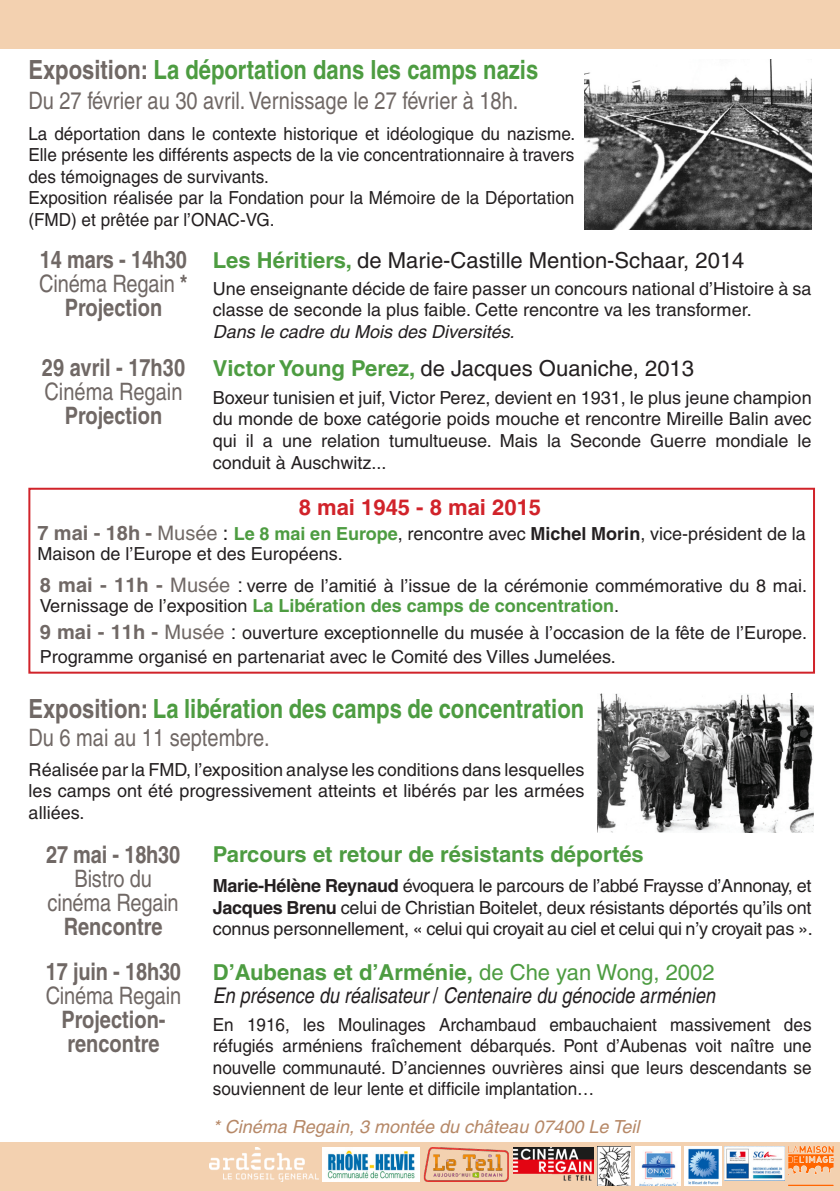
<style>
.page{position:relative;width:840px;height:1191px;background:#fff}
.page>*{position:absolute;margin:0;border:0;box-sizing:border-box;transform-origin:0 0}
.t1{font:700 26.4px "Helvetica";color:#4d9c41;scale:.83 1}
.t2{font:24px "Helvetica";color:#706865;scale:.83 1}
.t3{font:700 24px/24px "Helvetica";color:#706865;scale:.83 1}
.t4{font:22px "Helvetica";color:#231f20}
.t5{font:700 22px "Helvetica";color:#4d9c41}
.t6{font:700 22px "Helvetica";color:#d1232a}
.t7{font:italic 21.6px "Helvetica";color:#231f20;scale:.83 1}
.t8{font:18px/21.6px "Helvetica";color:#231f20}
.t9{font:18px/21.6px "Helvetica";color:#231f20;text-align:justify;scale:.95 1}
.t10{font:italic 18px "Helvetica";color:#b68867}
.t11{font:italic 18px "Helvetica";color:#231f20}
.s1{color:#706865}
.s2{font-weight:700}
.s3{font-weight:700;color:#4d9c41}
.s4{font-weight:700;font-size:20px;color:#706865}
.s5{font-size:20px;color:#706865}
.s6{font-size:20px}
.s7{font-family:"Arial";font-size:20px}
.s8{font-weight:400}
.s9{font-style:normal}
</style>
<div class="page">
<div style="left:0;top:0;width:839px;height:48px;background:#f3d1b0"></div>
<div style="left:0;top:1142px;width:839px;height:49px;background:#f3d1b0"></div>
<img style="left:210px;top:1147px;width:108px;height:34px">
<img style="left:322px;top:1147px;width:97px;height:34px">
<img style="left:423px;top:1147px;width:86px;height:34px">
<img style="left:635px;top:1146px;width:45px;height:39px">
<img style="left:684px;top:1146px;width:37px;height:39px">
<div style="left:28px;top:488px;width:786px;height:185px;border:2px solid #d1232a"></div>
<img style="left:584px;top:60px;width:226px;height:169px">
<img style="left:597px;top:693px;width:215px;height:140px">
<img style="left:788px;top:1146px;width:44px;height:39px">
<img style="left:597px;top:1146px;width:33px;height:39px">
<img style="left:724px;top:1146px;width:59px;height:34px">
<img style="left:513px;top:1147px;width:79px;height:34px">
<p class="t1" style="left:28px;top:54px;width:615px"><span class="s1">Exposition:</span> La déportation dans les camps nazis</p>
<p class="t2" style="left:28px;top:87px;width:591px">Du 27 février au 30 avril. Vernissage le 27 février à 18h.</p>
<p class="t9" style="left:28px;top:122px;width:577px">La déportation dans le contexte historique et idéologique du nazisme.<br>Elle présente les différents aspects de la vie concentrationnaire à travers des témoignages de survivants.</p>
<p class="t9" style="left:28px;top:187px;width:576px">Exposition réalisée par la Fondation pour la Mémoire de la Déportation (FMD) et prêtée par l’ONAC-VG.</p>
<p class="t3" style="left:40px;top:247px;width:179px">14 mars - 14h30</p>
<p class="t2" style="left:39px;top:269px;width:180px">Cinéma Regain <span class="s2">*</span></p>
<p class="t3" style="left:65px;top:295px;width:119px">Projection</p>
<p class="t3" style="left:42px;top:355px;width:174px">29 avril - 17h30</p>
<p class="t2" style="left:44px;top:377px;width:168px">Cinéma Regain</p>
<p class="t3" style="left:65px;top:403px;width:119px">Projection</p>
<p class="t4" style="left:213px;top:247px;width:533px"><span class="s3">Les Héritiers,</span> de Marie-Castille Mention-Schaar, 2014</p>
<p class="t8" style="left:213px;top:277px;width:600px">Une enseignante décide de faire passer un concours national d’Histoire à sa classe de seconde la plus faible. Cette rencontre va les transformer.</p>
<p class="t11" style="left:213px;top:321px;width:303px">Dans le cadre du Mois des Diversités.</p>
<p class="t4" style="left:213px;top:355px;width:482px"><span class="s3">Victor Young Perez,</span> de Jacques Ouaniche, 2013</p>
<p class="t8" style="left:213px;top:387px;width:600px;text-align:justify">Boxeur tunisien et juif, Victor Perez, devient en 1931, le plus jeune champion du monde de boxe catégorie poids mouche et rencontre Mireille Balin avec qui il a une relation tumultueuse. Mais la Seconde Guerre mondiale le conduit à Auschwitz...</p>
<p class="t6" style="left:298px;top:494px;width:244px">8 mai 1945 - 8 mai 2015</p>
<p class="t8" style="left:37px;top:524px;width:769px;line-height:20px"><span class="s4">7 mai - 18h -</span> <span class="s5">Musée</span> <span class="s6">:</span> <span class="s3">Le 8 mai en Europe</span>, rencontre avec <span class="s2">Michel Morin</span>, vice-président de la<br>Maison de l’Europe et des Européens.</p>
<p class="t8" style="left:40px;top:575px;width:768px;line-height:20px"><span class="s4">8 mai - 11h -</span> <span class="s5">Musée</span> <span class="s7">:</span> verre de l’amitié à l’issue de la cérémonie commémorative du 8 mai.<br>Vernissage de l’exposition <span class="s3">La Libération des camps de concentration</span>.</p>
<p class="t8" style="left:40px;top:621px;width:768px;line-height:23.6px"><span class="s4">9 mai - 11h -</span> <span class="s5">Musée</span> <span class="s7">:</span> ouverture exceptionnelle du musée à l’occasion de la fête de l’Europe.<br>Programme organisé en partenariat avec le Comité des Villes Jumelées.</p>
<p class="t1" style="left:28px;top:692px;width:671px"><span class="s1">Exposition:</span> La libération des camps de concentration</p>
<p class="t2" style="left:28px;top:723px;width:292px">Du 6 mai au 11 septembre.</p>
<p class="t8" style="left:29px;top:758px;width:557px;text-align:justify">Réalisée par la FMD, l’exposition analyse les conditions dans lesquelles les camps ont été progressivement atteints et libérés par les armées alliées.</p>
<p class="t3" style="left:46px;top:842px;width:163px">27 mai - 18h30</p>
<p class="t2" style="left:74px;top:865px;width:95px">Bistro du</p>
<p class="t2" style="left:48px;top:889px;width:159px">cinéma Regain</p>
<p class="t3" style="left:64px;top:914px;width:121px">Rencontre</p>
<p class="t3" style="left:46px;top:958px;width:164px">17 juin - 18h30</p>
<p class="t2" style="left:46px;top:981px;width:165px">Cinéma Regain</p>
<p class="t3" style="left:61px;top:1006px;width:127px">Projection&shy;rencontre</p>
<p class="t5" style="left:213px;top:841px;width:432px">Parcours et retour de résistants déportés</p>
<p class="t8" style="left:213px;top:875px;width:601px;text-align:justify"><span class="s2">Marie-Hélène Reynaud</span> évoquera le parcours de l’abbé Fraysse d’Annonay, et <span class="s2">Jacques Brenu</span> celui de Christian Boitelet, deux résistants déportés qu’ils ont connus personnellement, « celui qui croyait au ciel et celui qui n’y croyait pas ».</p>
<p class="t5" style="left:213px;top:958px;width:503px">D’Aubenas et d’Arménie, <span class="s8">de Che yan Wong, 2002</span></p>
<p class="t7" style="left:213px;top:983px;width:606px">En présence du réalisateur <span class="s9">/</span> Centenaire du génocide arménien</p>
<p class="t9" style="left:213px;top:1013px;width:631px">En 1916, les Moulinages Archambaud embauchaient massivement des réfugiés arméniens fraîchement débarqués. Pont d’Aubenas voit naître une nouvelle communauté. D’anciennes ouvrières ainsi que leurs descendants se souviennent de leur lente et difficile implantation…</p>
<p class="t10" style="left:213px;top:1115px;width:428px">* Cinéma Regain, 3 montée du château 07400 Le Teil</p>
</div>
